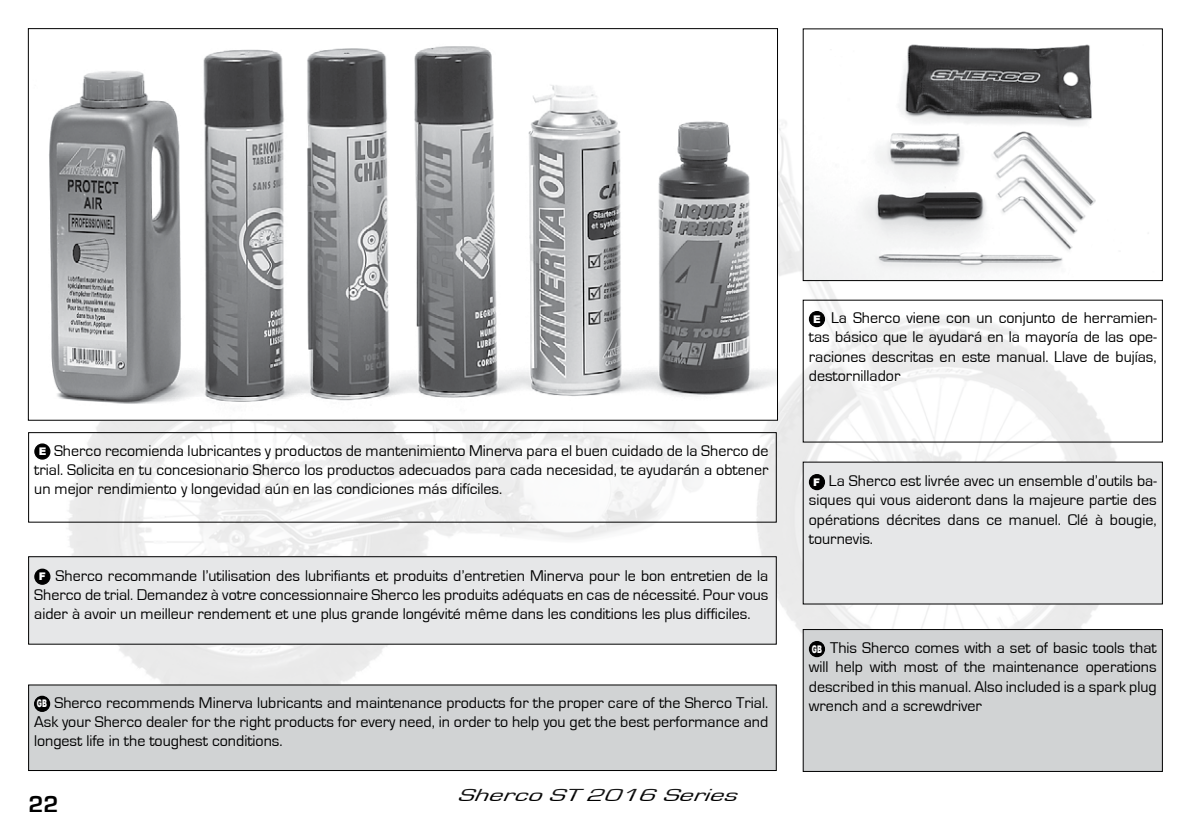
<style>
.page{position:relative;width:1191px;height:840px;background:#fff}
.page>*{position:absolute;margin:0;border:0;box-sizing:border-box;transform-origin:0 0}
.t1{font:700 24px "Eurostile";color:#000}
.t2{font:italic 18px "Eurostile";color:#000;scale:1.57 1}
.t3{font:16px/19.2px "Eurostile";color:#000;text-align:justify}
.s1{font-family:"Arial";font-weight:900;font-size:10.4px;color:#fff}
</style>
<div class="page">
<img style="left:43px;top:57px;width:1105px;height:715px">
<div style="left:28px;top:432px;width:748px;height:90px;border:1px solid #000"></div>
<div style="left:29px;top:684px;width:747px;height:86px;background:#d1d3d4"></div>
<div style="left:29px;top:556px;width:747px;height:87px;background:#e6e7e8"></div>
<div style="left:28px;top:556px;width:748px;height:88px;border:1px solid #000"></div>
<div style="left:35px;top:444px;width:15px;height:14px;background:#000;border-radius:50%"></div>
<div style="left:34px;top:443px;width:16px;height:16px;border:1px solid #000;border-radius:50%"></div>
<div style="left:35px;top:569px;width:15px;height:15px;background:#000;border-radius:50%"></div>
<div style="left:34px;top:568px;width:16px;height:16px;border:1px solid #000;border-radius:50%"></div>
<div style="left:35px;top:696px;width:15px;height:14px;background:#000;border-radius:50%"></div>
<div style="left:34px;top:695px;width:16px;height:16px;border:1px solid #000;border-radius:50%"></div>
<div style="left:803px;top:629px;width:359px;height:142px;background:#d1d3d4"></div>
<div style="left:803px;top:629px;width:359px;height:142px;border:1px solid #000"></div>
<div style="left:803px;top:462px;width:359px;height:141px;background:#e6e7e8"></div>
<div style="left:809px;top:311px;width:15px;height:15px;background:#000;border-radius:50%"></div>
<div style="left:809px;top:311px;width:16px;height:16px;border:1px solid #000;border-radius:50%"></div>
<div style="left:809px;top:474px;width:15px;height:15px;background:#000;border-radius:50%"></div>
<div style="left:809px;top:473px;width:16px;height:17px;border:1px solid #000;border-radius:50%"></div>
<div style="left:809px;top:641px;width:15px;height:15px;background:#000;border-radius:50%"></div>
<div style="left:809px;top:640px;width:16px;height:16px;border:1px solid #000;border-radius:50%"></div>
<img style="left:805px;top:44px;width:344px;height:235px">
<img style="left:43px;top:46px;width:732px;height:372px">
<p class="t3" style="left:34px;top:441px;width:735px"><span class="s1">E</span> Sherco recomienda lubricantes y productos de mantenimiento Minerva para el buen cuidado de la Sherco de trial. Solicita en tu concesionario Sherco los productos adecuados para cada necesidad, te ayudarán a obtener un mejor rendimiento y longevidad aún en las condiciones más difíciles.</p>
<p class="t3" style="left:34px;top:566px;width:735px"><span class="s1">F</span> Sherco recommande l’utilisation des lubrifiants et produits d’entretien Minerva pour le bon entretien de la Sherco de trial. Demandez à votre concessionnaire Sherco les produits adéquats en cas de nécessité. Pour vous aider à avoir un meilleur rendement et une plus grande longévité même dans les conditions les plus difficiles.</p>
<p class="t3" style="left:34px;top:693px;width:735px"><span class="s1">GB</span> Sherco recommends Minerva lubricants and maintenance products for the proper care of the Sherco Trial.<br>Ask your Sherco dealer for the right products for every need, in order to help you get the best performance and longest life in the toughest conditions.</p>
<h1 class="t1" style="left:28px;top:790px;width:32px">22</h1>
<p class="t2" style="left:457px;top:785px;width:185px">ShercoST2016Series</p>
<p class="t3" style="left:809px;top:308px;width:349px"><span class="s1">E</span> La Sherco viene con un conjunto de herramien&shy;tas básico que le ayudará en la mayoría de las ope&shy;raciones descritas en este manual. Llave de bujías, destornillador</p>
<p class="t3" style="left:809px;top:471px;width:349px"><span class="s1">F</span> La Sherco est livrée avec un ensemble d’outils ba&shy;siques qui vous aideront dans la majeure partie des opérations décrites dans ce manuel. Clé à bougie, tournevis.</p>
<p class="t3" style="left:809px;top:638px;width:349px"><span class="s1">GB</span> This Sherco comes with a set of basic tools that will help with most of the maintenance operations described in this manual. Also included is a spark plug wrench and a screwdriver</p>
</div>
